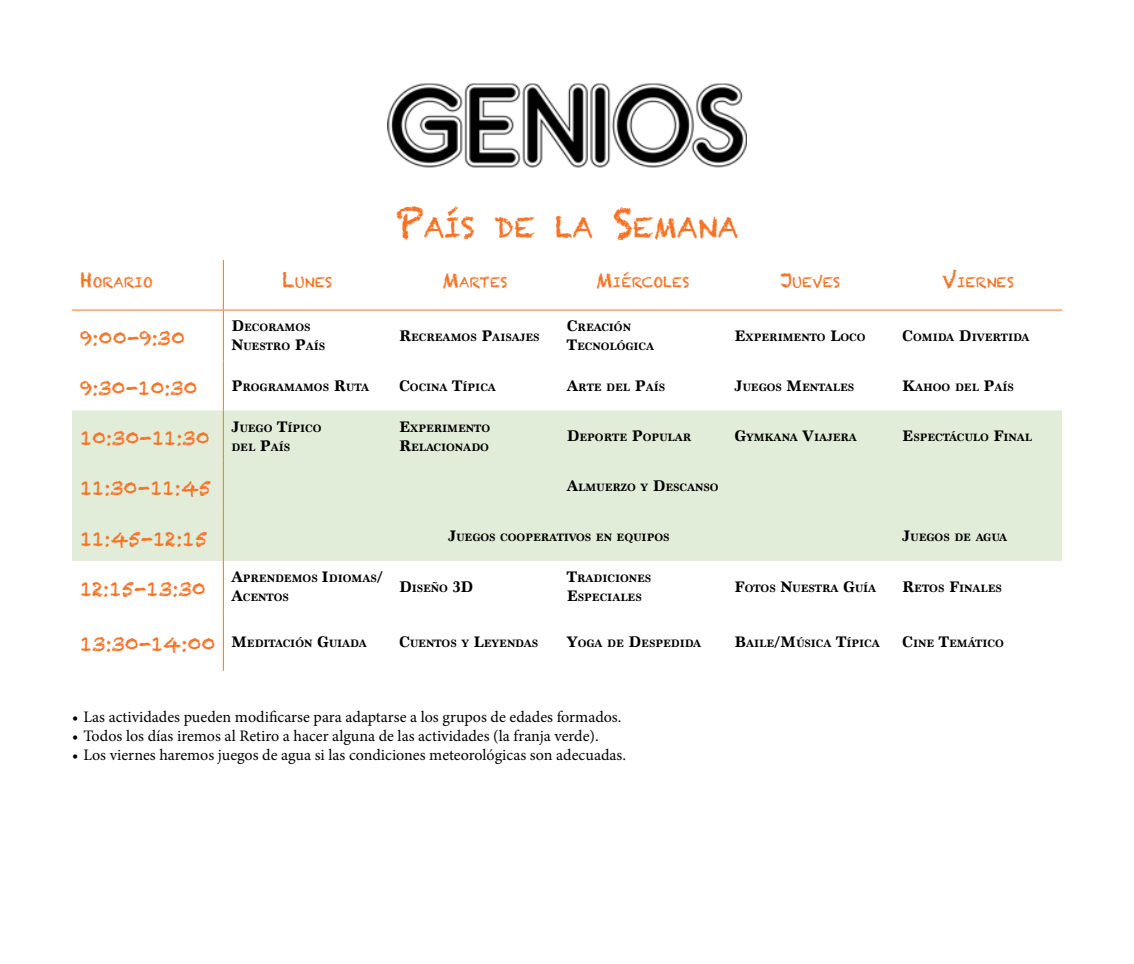
<style>
.page{position:relative;width:1134px;height:964px;background:#fff}
.page>*{position:absolute;margin:0;border:0;box-sizing:border-box;transform-origin:0 0}
.t1{font:28px "Chalkduster";color:#f77225}
.t2{font:20px "Chalkduster";color:#f77225}
.t3{font:16px "Minion Pro";color:#000}
.t4{font:14px "Chalkduster";color:#f77225}
.t5{font:700 11.2px/19.2px "Marion";color:#000}
.s1{font-size:40px}
.s2{font-size:20px}
.s3{font-size:16px}
.s4{font-family:"Chalkduster";font-weight:400;font-size:20px;color:#f77225}
</style>
<div class="page">
<div style="left:72px;top:410px;width:990px;height:151px;background:#e2edd9"></div>
<hr style="left:223px;top:260px;width:1px;height:49px;background:#f77225">
<hr style="left:223px;top:310px;width:1px;height:50px;background:#f77225">
<hr style="left:223px;top:360px;width:1px;height:50px;background:#f77225">
<hr style="left:223px;top:410px;width:1px;height:50px;background:#f77225">
<hr style="left:223px;top:460px;width:1px;height:51px;background:#f77225">
<hr style="left:223px;top:511px;width:1px;height:50px;background:#f77225">
<hr style="left:223px;top:561px;width:1px;height:50px;background:#f77225">
<hr style="left:223px;top:611px;width:1px;height:60px;background:#f77225">
<hr style="left:72px;top:309px;width:151px;height:1px;background:#f77225">
<hr style="left:223px;top:309px;width:168px;height:1px;background:#f77225">
<hr style="left:391px;top:309px;width:168px;height:1px;background:#f77225">
<hr style="left:559px;top:309px;width:167px;height:1px;background:#f77225">
<hr style="left:726px;top:309px;width:168px;height:1px;background:#f77225">
<hr style="left:894px;top:309px;width:168px;height:1px;background:#f77225">
<img style="left:388px;top:83px;width:358px;height:85px">
<h1 class="t1" style="left:395px;top:211px;width:344px"><span class="s1">P</span>AÍS DE LA <span class="s1">S</span>EMANA</h1>
<p class="t4" style="left:80px;top:274px;width:75px"><span class="s2">H</span>ORARIO</p>
<p class="t4" style="left:282px;top:274px;width:51px"><span class="s2">L</span>UNES</p>
<p class="t4" style="left:442px;top:274px;width:66px"><span class="s2">M</span>ARTES</p>
<p class="t4" style="left:596px;top:274px;width:94px"><span class="s2">M</span>IÉRCOLES</p>
<p class="t4" style="left:781px;top:274px;width:60px"><span class="s2">J</span>UEVES</p>
<p class="t4" style="left:942px;top:274px;width:73px"><span class="s2">V</span>IERNES</p>
<h2 class="t2" style="left:80px;top:326px;width:106px">9:00-9:30</h2>
<p class="t5" style="left:231px;top:318px;width:95px"><span class="s3">D</span>ECORAMOS<br><span class="s3">N</span>UESTRO <span class="s3">P</span>AÍS</p>
<p class="t5" style="left:399px;top:328px;width:21px"><span class="s3">R</span>ECRE</p>
<p class="t5" style="left:443px;top:328px;width:98px">AMOS <span class="s3">P</span>AISAJES</p>
<p class="t5" style="left:567px;top:318px;width:89px"><span class="s3">C</span>REACIÓN<br><span class="s3">T</span>ECNOLÓGICA</p>
<p class="t5" style="left:734px;top:328px;width:133px"><span class="s3">E</span>XPERIMENTO <span class="s3">L</span>OCO</p>
<p class="t5" style="left:902px;top:328px;width:129px"><span class="s3">C</span>OMIDA <span class="s3">D</span>IVERTIDA</p>
<h2 class="t2" style="left:80px;top:376px;width:119px">9:30-10:30</h2>
<p class="t5" style="left:231px;top:378px;width:139px"><span class="s3">P</span>ROGRAMAMOS <span class="s3">R</span>UTA</p>
<p class="t5" style="left:399px;top:378px;width:98px"><span class="s3">C</span>OCINA <span class="s3">T</span>ÍPICA</p>
<p class="t5" style="left:567px;top:378px;width:100px"><span class="s3">A</span>RTE DEL <span class="s3">P</span>AÍS</p>
<p class="t5" style="left:734px;top:378px;width:121px"><span class="s3">J</span>UEGOS <span class="s3">M</span>ENTALES</p>
<p class="t5" style="left:902px;top:378px;width:113px"><span class="s3">K</span>AHOO DEL <span class="s3">P</span>AÍS</p>
<h2 class="t2" style="left:80px;top:427px;width:131px">10:30-11:30</h2>
<p class="t5" style="left:231px;top:418px;width:92px"><span class="s3">J</span>UEGO <span class="s3">T</span>ÍPICO<br>DEL <span class="s3">P</span>AÍS</p>
<p class="t5" style="left:399px;top:418px;width:93px"><span class="s3">E</span>XPERIMENTO<br><span class="s3">R</span>ELACIONADO</p>
<p class="t5" style="left:567px;top:428px;width:126px"><span class="s3">D</span>EPORTE <span class="s3">P</span>OPULAR</p>
<p class="t5" style="left:734px;top:428px;width:124px"><span class="s3">G</span>YMKANA <span class="s3">V</span>IAJERA</p>
<p class="t5" style="left:902px;top:428px;width:131px"><span class="s3">E</span>SPECTÁCULO <span class="s3">F</span>INAL</p>
<h2 class="t2" style="left:80px;top:477px;width:133px">11:30-11:45</h2>
<p class="t5" style="left:567px;top:478px;width:39px"><span class="s3">A</span>LMUERZ</p>
<p class="t5" style="left:627px;top:478px;width:93px">O Y <span class="s3">D</span>ESCANSO</p>
<h2 class="t2" style="left:80px;top:527px;width:129px">11:45-12:15</h2>
<p class="t5" style="left:448px;top:528px;width:223px"><span class="s3">J</span>UEGOS COOPERATIVOS EN EQUIPOS</p>
<p class="t5" style="left:902px;top:528px;width:106px"><span class="s3">J</span>UEGOS DE AGUA</p>
<h2 class="t2" style="left:80px;top:577px;width:127px">12:15-13:30</h2>
<p class="t5" style="left:231px;top:569px;width:153px"><span class="s3">A</span>PRENDEMOS <span class="s3">I</span>DIOMAS<span class="s3">/<br>A</span>CENTOS</p>
<p class="t5" style="left:399px;top:578px;width:74px"><span class="s3">D</span>ISEÑO <span class="s3">3D</span></p>
<p class="t5" style="left:567px;top:569px;width:86px"><span class="s3">T</span>RADICIONES<br><span class="s3">E</span>SPECIALES</p>
<p class="t5" style="left:734px;top:578px;width:143px"><span class="s3">F</span>OTOS <span class="s3">N</span>UE STRA <span class="s3">G</span>UÍA</p>
<p class="t5" style="left:902px;top:578px;width:101px"><span class="s3">R</span>ETOS <span class="s3">F</span>INALES</p>
<p class="t5" style="left:80px;top:633px;width:288px"><span class="s4">13:30-14:00</span> <span class="s3">M</span>EDITACIÓN <span class="s3">G</span>UIADA</p>
<p class="t5" style="left:399px;top:633px;width:141px"><span class="s3">C</span>UENTOS Y <span class="s3">L</span>EYENDAS</p>
<p class="t5" style="left:567px;top:633px;width:136px"><span class="s3">Y</span>OGA DE <span class="s3">D</span>ESPEDIDA</p>
<p class="t5" style="left:734px;top:633px;width:147px"><span class="s3">B</span>AILE<span class="s3">/M</span>ÚSICA <span class="s3">T</span>ÍPICA</p>
<p class="t5" style="left:902px;top:633px;width:103px"><span class="s3">C</span>INE <span class="s3">T</span>EMÁTICO</p>
<h3 class="t3" style="left:72px;top:706px;width:551px">• Las actividades pueden modificarse para adaptarse a los grupos de edades formados.</h3>
<h3 class="t3" style="left:72px;top:725px;width:528px">• Todos los días iremos al Retiro a hacer alguna de las actividades (la franja verde).</h3>
<h3 class="t3" style="left:72px;top:744px;width:555px">• Los viernes haremos juegos de agua si las condiciones meteorológicas son adecuadas.</h3>
</div>
